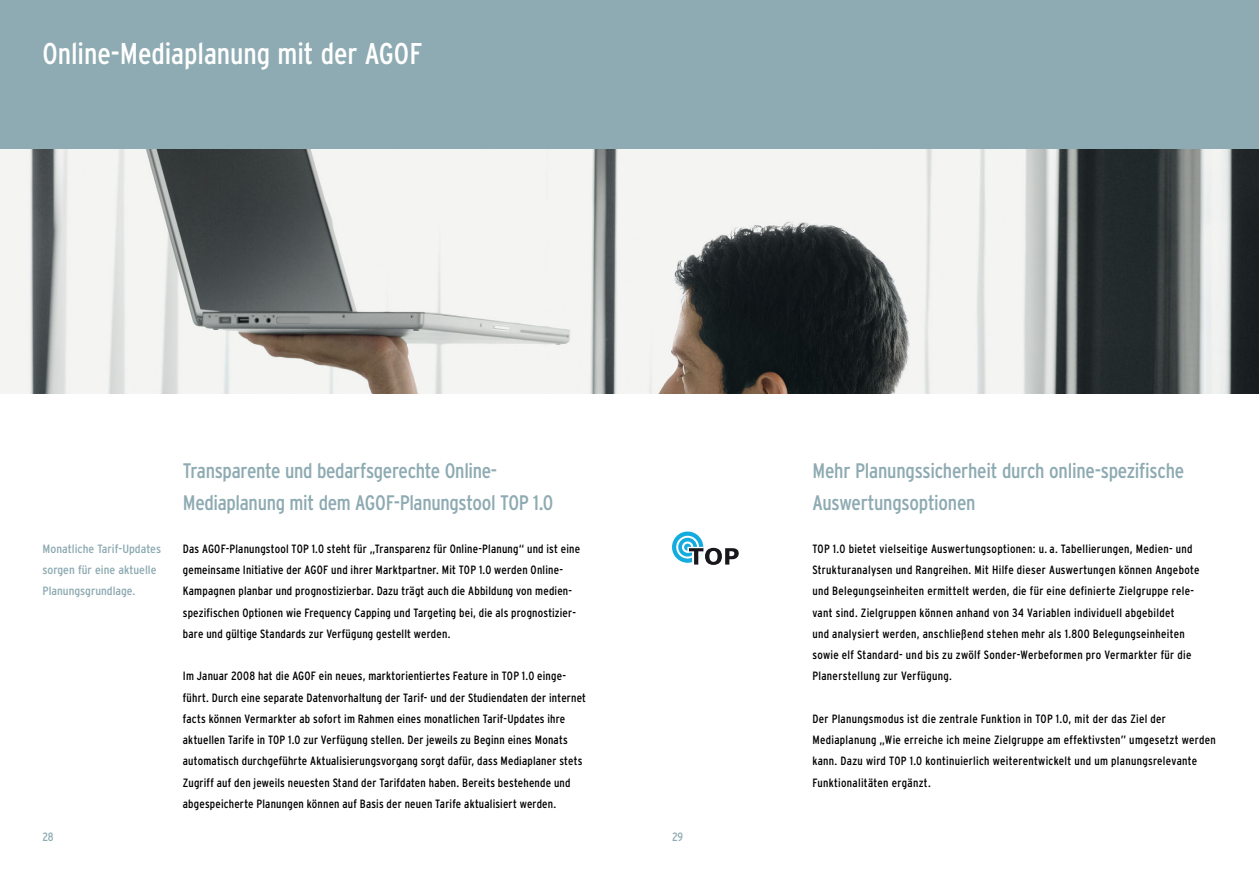
<style>
.page{position:relative;width:1259px;height:893px;background:#fff}
.page>*{position:absolute;margin:0;border:0;box-sizing:border-box;transform-origin:0 0}
.t1{font:condensed 30px "Interstate";color:#fff}
.t2{font:condensed 21px/32px "Interstate";letter-spacing:-.015em;color:#8eaab2}
.t3{font:condensed 12px/21.3px "Interstate";letter-spacing:.02em;color:#000}
.t4{font:condensed 12px/21.3px "Interstate";color:#8eaab2;scale:1.08 1}
.t5{font:condensed 12px "Interstate";color:#8eaab2}
</style>
<div class="page">
<img style="left:0;top:149px;width:1259px;height:244px">
<div style="left:0;top:0;width:1259px;height:149px;background:#8eaab2"></div>
<svg style="left:673px;top:533px;width:29px;height:28px"></svg>
<div style="left:672px;top:531px;width:31px;height:32px;border:3px solid #14abdf;border-radius:50%"></div>
<svg style="left:676px;top:536px;width:23px;height:23px"></svg>
<svg style="left:679px;top:539px;width:17px;height:17px"></svg>
<div style="left:678px;top:538px;width:19px;height:19px;border:2px solid #14abdf;border-radius:50%"></div>
<svg style="left:682px;top:541px;width:11px;height:12px"></svg>
<div style="left:684px;top:544px;width:7px;height:7px;border:1px solid #14abdf;border-radius:50%"></div>
<svg style="left:685px;top:544px;width:53px;height:21px"></svg>
<h1 class="t1" style="left:43px;top:42px;width:381px">Online-Mediaplanung mit der AGOF</h1>
<p class="t4" style="left:43px;top:539px;width:111px">Monatliche Tarif-Updates sorgen für eine aktuelle<br>Planungsgrundlage.</p>
<h2 class="t2" style="left:183px;top:457px;width:372px">Transparente und bedarfsgerechte Online-<br>Mediaplanung mit dem AGOF-Planungstool TOP 1.0</h2>
<p class="t3" style="left:183px;top:539px;width:399px">Das AGOF-Planungstool TOP 1.0 steht für „Transparenz für Online-Planung“ und ist eine gemeinsame Initiative der AGOF und ihrer Marktpartner. Mit TOP 1.0 werden Online-Kampagnen planbar und prognostizierbar. Dazu trägt auch die Abbildung von medien&shy;spezifischen Optionen wie Frequency Capping und Targeting bei, die als prognostizier&shy;bare und gültige Standards zur Verfügung gestellt werden.</p>
<p class="t3" style="left:183px;top:666px;width:405px">Im Januar 2008 hat die AGOF ein neues, marktorientiertes Feature in TOP 1.0 einge&shy;führt. Durch eine separate Datenvorhaltung der Tarif- und der Studiendaten der internet facts können Vermarkter ab sofort im Rahmen eines monatlichen Tarif-Updates ihre aktuellen Tarife in TOP 1.0 zur Verfügung stellen. Der jeweils zu Beginn eines Monats automatisch durchgeführte Aktualisierungsvorgang sorgt dafür, dass Mediaplaner stets Zugriff auf den jeweils neuesten Stand der Tarifdaten haben. Bereits bestehende und abgespeicherte Planungen können auf Basis der neuen Tarife aktualisiert werden.</p>
<p class="t5" style="left:43px;top:832px;width:13px">28</p>
<p class="t5" style="left:672px;top:832px;width:13px">29</p>
<h2 class="t2" style="left:812px;top:457px;width:373px">Mehr Planungssicherheit durch online-spezifische<br>Auswertungsoptionen</h2>
<p class="t3" style="left:812px;top:539px;width:389px">TOP 1.0 bietet vielseitige Auswertungsoptionen: u. a. Tabellierungen, Medien- und Strukturanalysen und Rangreihen. Mit Hilfe dieser Auswertungen können Angebote und Belegungseinheiten ermittelt werden, die für eine definierte Zielgruppe rele&shy;vant sind. Zielgruppen können anhand von 34 Variablen individuell abgebildet<br>und analysiert werden, anschließend stehen mehr als 1.800 Belegungseinheiten sowie elf Standard- und bis zu zwölf Sonder-Werbeformen pro Vermarkter für die Planerstellung zur Verfügung.</p>
<p class="t3" style="left:812px;top:709px;width:405px">Der Planungsmodus ist die zentrale Funktion in TOP 1.0, mit der das Ziel der Mediaplanung „Wie erreiche ich meine Zielgruppe am effektivsten” umgesetzt werden kann. Dazu wird TOP 1.0 kontinuierlich weiterentwickelt und um planungsrelevante Funktionalitäten ergänzt.</p>
</div>
